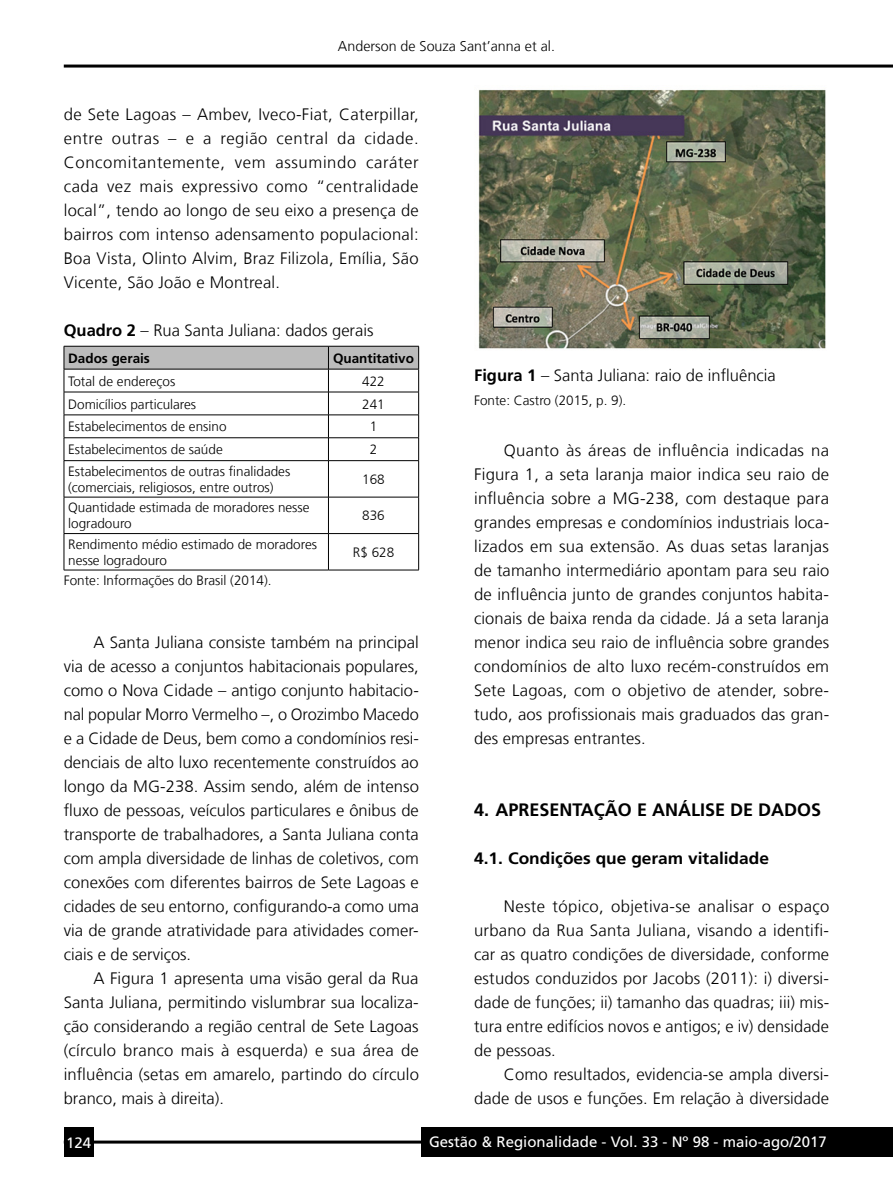
<style>
.page{position:relative;width:893px;height:1191px;background:#fff}
.page>*{position:absolute;margin:0;border:0;box-sizing:border-box;transform-origin:0 0}
.t1{font:700 18px "Frutiger LT Com";color:#000}
.t2{font:300 16.5px/24px "Frutiger LT Com";letter-spacing:.005em;color:#000;text-align:justify}
.t3{font:700 16.5px "Frutiger LT Com";color:#000;scale:1.05 1}
.t4{font:15px "Frutiger LT Com";color:#fff}
.t5{font:300 14.25px "Frutiger LT Com";color:#000}
.t6{font:300 13.5px/16.2px "Frutiger LT Com";color:#000}
.t7{font:700 13.5px "Frutiger LT Com";color:#000}
.s1{font-weight:700}
</style>
<div class="page">
<hr style="left:64px;top:1140px;width:829px;height:3px;background:#000">
<div style="left:421px;top:1127px;width:472px;height:30px;background:#000"></div>
<div style="left:64px;top:1127px;width:30px;height:30px;background:#000"></div>
<hr style="left:64px;top:65px;width:829px;height:3px;background:#000">
<svg style="left:64px;top:346px;width:355px;height:114px"></svg>
<hr style="left:64px;top:460px;width:264px;height:1px;background:#000">
<hr style="left:64px;top:461px;width:1px;height:36px;background:#000">
<hr style="left:328px;top:460px;width:91px;height:1px;background:#000">
<hr style="left:328px;top:461px;width:1px;height:36px;background:#000">
<hr style="left:418px;top:461px;width:1px;height:36px;background:#000">
<hr style="left:64px;top:497px;width:264px;height:1px;background:#000">
<hr style="left:64px;top:497px;width:1px;height:36px;background:#000">
<hr style="left:328px;top:497px;width:91px;height:1px;background:#000">
<hr style="left:328px;top:497px;width:1px;height:36px;background:#000">
<hr style="left:418px;top:497px;width:1px;height:36px;background:#000">
<hr style="left:64px;top:533px;width:264px;height:1px;background:#000">
<hr style="left:64px;top:534px;width:1px;height:36px;background:#000">
<hr style="left:328px;top:533px;width:91px;height:1px;background:#000">
<hr style="left:328px;top:534px;width:1px;height:36px;background:#000">
<hr style="left:418px;top:534px;width:1px;height:36px;background:#000">
<hr style="left:64px;top:570px;width:264px;height:1px;background:#000">
<hr style="left:328px;top:570px;width:91px;height:1px;background:#000">
<img style="left:478px;top:89px;width:348px;height:260px">
<p class="t5" style="left:338px;top:38px;width:218px">Anderson de Souza Sant’anna et al.</p>
<p class="t2" style="left:64px;top:102px;width:357px">de Sete Lagoas – Ambev, Iveco-Fiat, Caterpillar, entre outras – e a região central da cidade.<br>Concomitantemente, vem assumindo caráter cada vez mais expressivo como “centralidade local”, tendo ao longo de seu eixo a presença de bairros com intenso adensamento populacional:<br>Boa Vista, Olinto Alvim, Braz Filizola, Emília, São Vicente, São João e Montreal.</p>
<p class="t2" style="left:64px;top:318px;width:311px"><span class="s1">Quadro 2</span> – Rua Santa Juliana: dados gerais</p>
<p class="t7" style="left:68px;top:350px;width:83px">Dados gerais</p>
<p class="t7" style="left:333px;top:350px;width:83px">Quantitativo</p>
<p class="t6" style="left:68px;top:373px;width:109px">Total de endereços</p>
<p class="t6" style="left:362px;top:373px;width:24px">422</p>
<p class="t6" style="left:68px;top:396px;width:129px">Domicílios particulares</p>
<p class="t6" style="left:362px;top:396px;width:24px">241</p>
<p class="t6" style="left:68px;top:419px;width:160px">Estabelecimentos de ensino</p>
<p class="t6" style="left:370px;top:419px;width:9px">1</p>
<p class="t6" style="left:68px;top:441px;width:156px">Estabelecimentos de saúde</p>
<p class="t6" style="left:370px;top:441px;width:9px">2</p>
<p class="t6" style="left:68px;top:463px;width:224px">Estabelecimentos de outras finalidades (comerciais, religiosos, entre outros)</p>
<p class="t6" style="left:362px;top:471px;width:24px">168</p>
<p class="t6" style="left:68px;top:499px;width:243px">Quantidade estimada de moradores nesse logradouro</p>
<p class="t6" style="left:362px;top:508px;width:24px">836</p>
<p class="t6" style="left:68px;top:536px;width:250px">Rendimento médio estimado de moradores nesse logradouro</p>
<p class="t6" style="left:353px;top:544px;width:43px">R$ 628</p>
<p class="t6" style="left:64px;top:572px;width:209px">Fonte: Informações do Brasil (2014).</p>
<p class="t2" style="left:64px;top:630px;width:357px;text-indent:30px">A Santa Juliana consiste também na principal via de acesso a conjuntos habitacionais populares, como o Nova Cidade – antigo conjunto habitacio&shy;nal popular Morro Vermelho –, o Orozimbo Macedo e a Cidade de Deus, bem como a condomínios resi&shy;denciais de alto luxo recentemente construídos ao longo da MG-238. Assim sendo, além de intenso fluxo de pessoas, veículos particulares e ônibus de transporte de trabalhadores, a Santa Juliana conta com ampla diversidade de linhas de coletivos, com conexões com diferentes bairros de Sete Lagoas e cidades de seu entorno, configurando-a como uma via de grande atratividade para atividades comer&shy;ciais e de serviços.</p>
<p class="t2" style="left:64px;top:966px;width:357px;text-indent:30px">A Figura 1 apresenta uma visão geral da Rua Santa Juliana, permitindo vislumbrar sua localiza&shy;ção considerando a região central de Sete Lagoas (círculo branco mais à esquerda) e sua área de influência (setas em amarelo, partindo do círculo branco, mais à direita).</p>
<p class="t2" style="left:474px;top:363px;width:303px"><span class="s1">Figura 1</span> – Santa Juliana: raio de influência</p>
<p class="t6" style="left:474px;top:392px;width:154px">Fonte: Castro (2015, p. 9).</p>
<p class="t2" style="left:474px;top:438px;width:357px;text-indent:30px">Quanto às áreas de influência indicadas na Figura 1, a seta laranja maior indica seu raio de influência sobre a MG-238, com destaque para grandes empresas e condomínios industriais loca&shy;lizados em sua extensão. As duas setas laranjas de tamanho intermediário apontam para seu raio de influência junto de grandes conjuntos habita&shy;cionais de baixa renda da cidade. Já a seta laranja menor indica seu raio de influência sobre grandes condomínios de alto luxo recém-construídos em Sete Lagoas, com o objetivo de atender, sobre&shy;tudo, aos profissionais mais graduados das gran&shy;des empresas entrantes.</p>
<p class="t1" style="left:474px;top:799px;width:348px">4. APRESENTAÇÃO E ANÁLISE DE DADOS</p>
<p class="t3" style="left:474px;top:848px;width:282px">4.1. Condições que geram vitalidade</p>
<p class="t2" style="left:474px;top:894px;width:357px;text-indent:30px">Neste tópico, objetiva-se analisar o espaço urbano da Rua Santa Juliana, visando a identifi&shy;car as quatro condições de diversidade, conforme estudos conduzidos por Jacobs (2011): i) diversi&shy;dade de funções; ii) tamanho das quadras; iii) mis&shy;tura entre edifícios novos e antigos; e iv) densidade de pessoas.</p>
<p class="t2" style="left:474px;top:1062px;width:357px;text-align:right">Como resultados, evidencia-se ampla diversi&shy;dade de usos e funções. Em relação à diversidade</p>
<p class="t4" style="left:66px;top:1133px;width:27px">124</p>
<p class="t4" style="left:429px;top:1133px;width:399px">Gestão &amp; Regionalidade - Vol. 33 - Nº 98 - maio-ago/2017</p>
</div>
